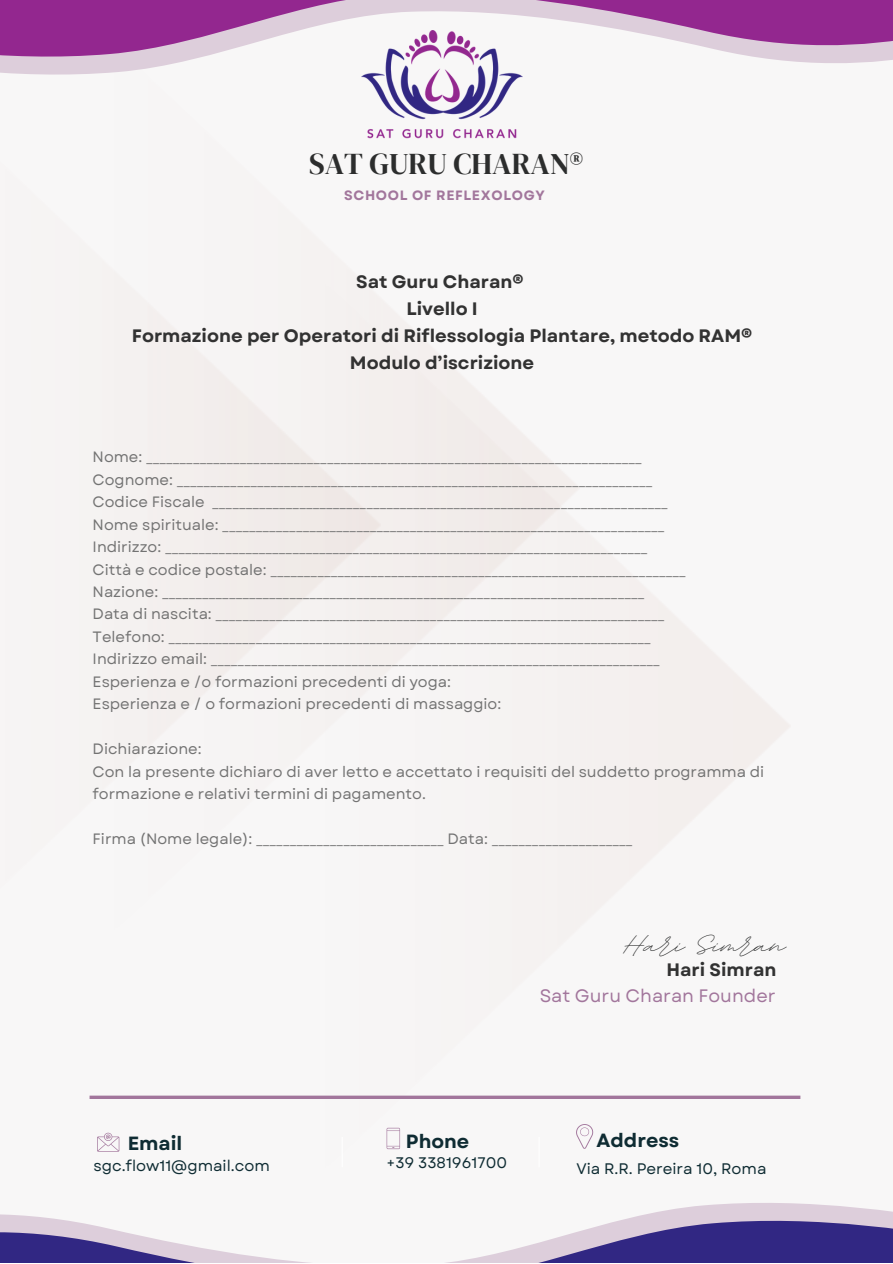
<style>
.page{position:relative;width:893px;height:1264px;background:#fff}
.page>*{position:absolute;margin:0;border:0;box-sizing:border-box;transform-origin:0 0}
.t1{font:49.5px "BD Script";color:#2c2d2d}
.t2{font:30px "DM Serif Display";color:#2c2d2d}
.t3{font:700 19.05px "Garet";color:#0f2c33}
.t4{font:700 18px "Garet";color:#323232}
.t5{font:18px "Garet";color:#a2769c}
.t6{font:15.3px "Garet";color:#0f2c33}
.t7{font:15px/22.5px "Garet";color:#737373}
.t8{font:700 13.5px "Garet";letter-spacing:.05em;color:#a2769c}
</style>
<div class="page">
<div style="left:0;top:0;width:892px;height:1262px;background:#f8f7f7"></div>
<hr style="left:341px;top:1136px;width:2px;height:31px;background:#fff">
<hr style="left:538px;top:1136px;width:1px;height:31px;background:#fff">
<svg style="left:0;top:57px;width:892px;height:18px"></svg>
<svg style="left:0;top:0;width:892px;height:57px"></svg>
<svg style="left:0;top:1202px;width:892px;height:18px"></svg>
<svg style="left:0;top:1220px;width:892px;height:42px"></svg>
<img style="left:361px;top:30px;width:161px;height:111px">
<svg style="left:97px;top:1132px;width:22px;height:19px"></svg>
<svg style="left:386px;top:1127px;width:14px;height:22px"></svg>
<svg style="left:576px;top:1124px;width:17px;height:24px"></svg>
<hr style="left:90px;top:1095px;width:710px;height:3px;background:#a2769c">
<p class="t2" style="left:309px;top:143px;width:268px">SAT GURU CHARAN®️</p>
<p class="t8" style="left:344px;top:186px;width:202px">SCHOOL OF REFLEXOLOGY</p>
<p class="t4" style="left:356px;top:269px;width:169px">Sat Guru Charan®</p>
<p class="t4" style="left:406px;top:296px;width:73px">Livello I</p>
<p class="t4" style="left:132px;top:323px;width:622px">Formazione per Operatori di Riflessologia Plantare, metodo RAM®</p>
<p class="t4" style="left:350px;top:350px;width:186px">Modulo d’iscrizione</p>
<p class="t7" style="left:93px;top:445px;width:550px">Nome: __________________________________________________________________________</p>
<p class="t7" style="left:93px;top:468px;width:561px">Cognome: _______________________________________________________________________</p>
<p class="t7" style="left:93px;top:490px;width:576px">Codice Fiscale ____________________________________________________________________</p>
<p class="t7" style="left:93px;top:513px;width:573px">Nome spirituale: __________________________________________________________________</p>
<p class="t7" style="left:93px;top:535px;width:556px">Indirizzo: ________________________________________________________________________</p>
<p class="t7" style="left:93px;top:558px;width:594px">Città e codice postale: ______________________________________________________________</p>
<p class="t7" style="left:93px;top:580px;width:553px">Nazione: ________________________________________________________________________</p>
<p class="t7" style="left:93px;top:603px;width:573px">Data di nascita: ___________________________________________________________________</p>
<p class="t7" style="left:93px;top:625px;width:560px">Telefono: ________________________________________________________________________</p>
<p class="t7" style="left:93px;top:648px;width:568px">Indirizzo email: ___________________________________________________________________</p>
<p class="t7" style="left:93px;top:670px;width:360px">Esperienza e /o formazioni precedenti di yoga:</p>
<p class="t7" style="left:93px;top:693px;width:410px">Esperienza e / o formazioni precedenti di massaggio:</p>
<p class="t7" style="left:93px;top:738px;width:110px">Dichiarazione:</p>
<p class="t7" style="left:93px;top:760px;width:673px">Con la presente dichiaro di aver letto e accettato i requisiti del suddetto programma di formazione e relativi termini di pagamento.</p>
<p class="t7" style="left:93px;top:828px;width:541px">Firma (Nome legale): ____________________________ Data: _____________________</p>
<p class="t1" style="left:622px;top:912px;width:164px">Hari Simran</p>
<p class="t4" style="left:666px;top:956px;width:111px">Hari Simran</p>
<p class="t5" style="left:539px;top:982px;width:237px">Sat Guru Charan Founder</p>
<p class="t3" style="left:128px;top:1129px;width:56px">Email</p>
<p class="t3" style="left:596px;top:1126px;width:84px">Address</p>
<p class="t3" style="left:406px;top:1127px;width:65px">Phone</p>
<p class="t6" style="left:93px;top:1154px;width:178px">sgc.flow11@gmail.com</p>
<p class="t6" style="left:386px;top:1151px;width:122px">+39 3381961700</p>
<p class="t6" style="left:576px;top:1157px;width:191px">Via R.R. Pereira 10, Roma</p>
</div>
